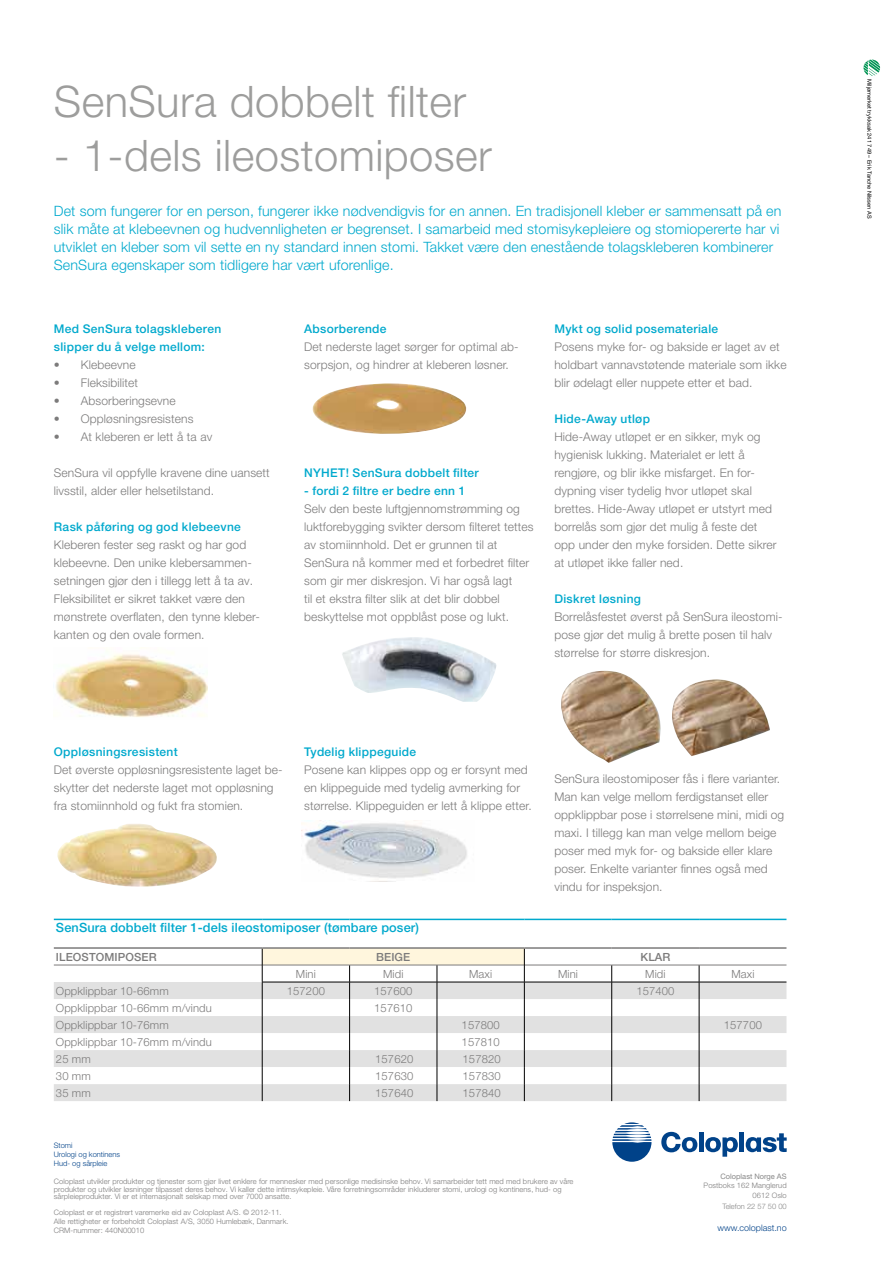
<style>
.page{position:relative;width:893px;height:1263px;background:#fff}
.page>*{position:absolute;margin:0;border:0;box-sizing:border-box;transform-origin:0 0}
.t1{font:300 43.5px "Helvetica Neue LT Pro";letter-spacing:.01em;color:#9d9d9c}
.t2{font:300 14.25px/18px "Helvetica Neue LT Pro";letter-spacing:.01em;color:#00a9cd}
.t3{font:500 12.75px "Helvetica Neue LT Pro";letter-spacing:.01em;color:#00a9cd}
.t4{font:300 12px/18px "Helvetica Neue LT Pro";letter-spacing:.01em;color:#7c7b7b}
.t5{font:500 12px/18px "Helvetica Neue LT Pro";letter-spacing:.025em;color:#00a9cd}
.t6{font:300 11.25px "Helvetica Neue LT Pro";letter-spacing:.01em;color:#7c7b7b}
.t7{font:500 11.25px "Helvetica Neue LT Pro";letter-spacing:.01em;color:#7c7b7b}
.t8{font:300 9px "Helvetica Neue";color:#004289}
.t9{font:300 7.5px/7.5px "Helvetica Neue LT Pro";letter-spacing:.01em;color:#7c7b7b}
.t10{font:300 7.5px/9px "Helvetica Neue";color:#004289}
.t11{font:7.5px "Helvetica Neue";color:#878787}
.t12{font:300 7.5px "Helvetica Neue";color:#878787}
.t13{font:5.7px "Helvetica Neue";color:#000}
</style>
<div class="page">
<svg style="left:661px;top:1132px;width:36px;height:20px"></svg>
<div style="left:699px;top:1132px;width:5px;height:20px;background:#004289"></div>
<div style="left:739px;top:1132px;width:5px;height:20px;background:#004289"></div>
<svg style="left:705px;top:1137px;width:33px;height:20px"></svg>
<svg style="left:746px;top:1133px;width:41px;height:19px"></svg>
<svg style="left:612px;top:1122px;width:39px;height:40px"></svg>
<hr style="left:54px;top:947px;width:208px;height:2px;background:#7c7b7b">
<hr style="left:262px;top:947px;width:88px;height:2px;background:#7c7b7b">
<hr style="left:350px;top:947px;width:87px;height:2px;background:#7c7b7b">
<hr style="left:437px;top:947px;width:87px;height:2px;background:#7c7b7b">
<hr style="left:524px;top:947px;width:88px;height:2px;background:#7c7b7b">
<hr style="left:612px;top:947px;width:87px;height:2px;background:#7c7b7b">
<hr style="left:699px;top:947px;width:87px;height:2px;background:#7c7b7b">
<hr style="left:54px;top:919px;width:208px;height:1px;background:#00a9cd">
<hr style="left:262px;top:919px;width:88px;height:1px;background:#00a9cd">
<hr style="left:350px;top:919px;width:87px;height:1px;background:#00a9cd">
<hr style="left:437px;top:919px;width:87px;height:1px;background:#00a9cd">
<hr style="left:524px;top:919px;width:88px;height:1px;background:#00a9cd">
<hr style="left:612px;top:919px;width:87px;height:1px;background:#00a9cd">
<hr style="left:699px;top:919px;width:87px;height:1px;background:#00a9cd">
<svg style="left:54px;top:949px;width:732px;height:152px"></svg>
<hr style="left:262px;top:982px;width:88px;height:1px;background:#000">
<hr style="left:350px;top:982px;width:87px;height:1px;background:#000">
<hr style="left:437px;top:982px;width:87px;height:1px;background:#000">
<hr style="left:524px;top:982px;width:88px;height:1px;background:#000">
<hr style="left:612px;top:982px;width:87px;height:1px;background:#000">
<hr style="left:699px;top:982px;width:87px;height:1px;background:#000">
<img style="left:56px;top:654px;width:152px;height:63px">
<img style="left:57px;top:824px;width:160px;height:63px">
<img style="left:312px;top:383px;width:155px;height:51px">
<img style="left:342px;top:637px;width:155px;height:65px">
<img style="left:302px;top:822px;width:165px;height:57px">
<img style="left:561px;top:671px;width:100px;height:92px">
<img style="left:672px;top:679px;width:98px;height:77px">
<svg style="left:863px;top:60px;width:17px;height:16px"></svg>
<h1 class="t1" style="left:54px;top:75px;width:414px">SenSura dobbelt filter</h1>
<h1 class="t1" style="left:54px;top:129px;width:440px">- 1-dels ileostomiposer</h1>
<p class="t2" style="left:54px;top:201px;width:729px">Det som fungerer for en person, fungerer ikke nødvendigvis for en annen. En tradisjonell kleber er sammensatt på en slik måte at klebeevnen og hudvennligheten er begrenset. I samarbeid med stomisykepleiere og stomiopererte har vi utviklet en kleber som vil sette en ny standard innen stomi. Takket være den enestående tolagskleberen kombinerer SenSura egenskaper som tidligere har vært uforenlige.</p>
<p class="t5" style="left:54px;top:319px;width:169px">Med SenSura tolagskleberen slipper du å velge mellom:</p>
<p class="t4" style="left:54px;top:355px;width:83px">• Klebeevne</p>
<p class="t4" style="left:54px;top:373px;width:86px">• Fleksibilitet</p>
<p class="t4" style="left:54px;top:391px;width:123px">• Absorberingsevne</p>
<p class="t4" style="left:54px;top:409px;width:141px">• Oppløsningsresistens</p>
<p class="t4" style="left:54px;top:427px;width:160px">• At kleberen er lett å ta av</p>
<p class="t4" style="left:54px;top:463px;width:217px">SenSura vil oppfylle kravene dine uansett livsstil, alder eller helsetilstand.</p>
<p class="t5" style="left:54px;top:517px;width:189px">Rask påføring og god klebeevne</p>
<p class="t4" style="left:54px;top:535px;width:208px">Kleberen fester seg raskt og har god klebeevne. Den unike klebersammen&shy;setningen gjør den i tillegg lett å ta av.<br>Fleksibilitet er sikret takket være den mønstrete overflaten, den tynne kleber&shy;kanten og den ovale formen.</p>
<p class="t5" style="left:304px;top:319px;width:84px">Absorberende</p>
<p class="t4" style="left:304px;top:337px;width:216px">Det nederste laget sørger for optimal ab&shy;sorpsjon, og hindrer at kleberen løsner.</p>
<p class="t5" style="left:304px;top:463px;width:176px">Nyhet! SenSura dobbelt filter</p>
<p class="t5" style="left:304px;top:481px;width:163px">- fordi 2 filtre er bedre enn 1</p>
<p class="t4" style="left:304px;top:499px;width:231px">Selv den beste luftgjennomstrømming og luktforebygging svikter dersom filteret tettes av stomiinnhold. Det er grunnen til at SenSura nå kommer med et forbedret filter som gir mer diskresjon. Vi har også lagt<br>til et ekstra filter slik at det blir dobbel beskyttelse mot oppblåst pose og lukt.</p>
<p class="t5" style="left:554px;top:319px;width:165px">Mykt og solid posemateriale</p>
<p class="t4" style="left:554px;top:337px;width:234px">Posens myke for- og bakside er laget av et holdbart vannavstøtende materiale som ikke blir ødelagt eller nuppete etter et bad.</p>
<p class="t5" style="left:554px;top:409px;width:97px">Hide-Away utløp</p>
<p class="t4" style="left:554px;top:427px;width:224px">Hide-Away utløpet er en sikker, myk og hygienisk lukking. Materialet er lett å rengjøre, og blir ikke misfarget. En for&shy;dypning viser tydelig hvor utløpet skal brettes. Hide-Away utløpet er utstyrt med borrelås som gjør det mulig å feste det opp under den myke forsiden. Dette sikrer at utløpet ikke faller ned.</p>
<p class="t5" style="left:554px;top:589px;width:88px">Diskret løsning</p>
<p class="t4" style="left:554px;top:607px;width:230px">Borrelåsfestet øverst på SenSura ileostomi&shy;pose gjør det mulig å brette posen til halv størrelse for større diskresjon.</p>
<p class="t5" style="left:54px;top:742px;width:125px">Oppløsningsresistent</p>
<p class="t4" style="left:54px;top:760px;width:230px">Det øverste oppløsningsresistente laget be&shy;skytter det nederste laget mot oppløsning fra stomiinnhold og fukt fra stomien.</p>
<p class="t5" style="left:304px;top:742px;width:114px">Tydelig klippeguide</p>
<p class="t4" style="left:304px;top:760px;width:229px">Posene kan klippes opp og er forsynt med en klippeguide med tydelig avmerking for størrelse. Klippeguiden er lett å klippe etter.</p>
<p class="t4" style="left:554px;top:769px;width:231px">SenSura ileostomiposer fås i flere varianter.<br>Man kan velge mellom ferdigstanset eller oppklippbar pose i størrelsene mini, midi og maxi. I tillegg kan man velge mellom beige poser med myk for- og bakside eller klare poser. Enkelte varianter finnes også med vindu for inspeksjon.</p>
<p class="t3" style="left:56px;top:920px;width:365px">SenSura dobbelt filter 1-dels ileostomiposer (tømbare poser)</p>
<p class="t7" style="left:56px;top:950px;width:102px">ILEOSTOMIPOSER</p>
<p class="t7" style="left:376px;top:950px;width:34px">BEIGE</p>
<p class="t7" style="left:641px;top:950px;width:31px">KLAR</p>
<p class="t6" style="left:296px;top:967px;width:21px">Mini</p>
<p class="t6" style="left:383px;top:967px;width:22px">Midi</p>
<p class="t6" style="left:469px;top:967px;width:25px">Maxi</p>
<p class="t6" style="left:558px;top:967px;width:21px">Mini</p>
<p class="t6" style="left:645px;top:967px;width:22px">Midi</p>
<p class="t6" style="left:731px;top:967px;width:25px">Maxi</p>
<p class="t6" style="left:56px;top:984px;width:114px">Oppklippbar 10-66mm</p>
<p class="t6" style="left:287px;top:984px;width:40px">157200</p>
<p class="t6" style="left:374px;top:984px;width:40px">157600</p>
<p class="t6" style="left:636px;top:984px;width:40px">157400</p>
<p class="t6" style="left:56px;top:1001px;width:157px">Oppklippbar 10-66mm m/vindu</p>
<p class="t6" style="left:374px;top:1001px;width:40px">157610</p>
<p class="t6" style="left:56px;top:1018px;width:114px">Oppklippbar 10-76mm</p>
<p class="t6" style="left:462px;top:1018px;width:40px">157800</p>
<p class="t6" style="left:724px;top:1018px;width:40px">157700</p>
<p class="t6" style="left:56px;top:1035px;width:157px">Oppklippbar 10-76mm m/vindu</p>
<p class="t6" style="left:462px;top:1035px;width:40px">157810</p>
<p class="t6" style="left:56px;top:1052px;width:36px">25 mm</p>
<p class="t6" style="left:375px;top:1052px;width:40px">157620</p>
<p class="t6" style="left:463px;top:1052px;width:40px">157820</p>
<p class="t6" style="left:56px;top:1069px;width:36px">30 mm</p>
<p class="t6" style="left:375px;top:1069px;width:40px">157630</p>
<p class="t6" style="left:463px;top:1069px;width:40px">157830</p>
<p class="t6" style="left:56px;top:1086px;width:36px">35 mm</p>
<p class="t6" style="left:375px;top:1086px;width:40px">157640</p>
<p class="t6" style="left:463px;top:1086px;width:40px">157840</p>
<p class="t10" style="left:54px;top:1140px;width:68px">Stomi<br>Urologi og kontinens<br>Hud- og sårpleie</p>
<p class="t9" style="left:54px;top:1178px;width:521px">Coloplast utvikler produkter og tjenester som gjør livet enklere for mennesker med personlige medisinske behov. Vi samarbeider tett med med brukere av våre produkter og utvikler løsninger tilpasset deres behov. Vi kaller dette intimsykepleie. Våre forretningsområder inkluderer stomi, urologi og kontinens, hud- og sårpleieprodukter. Vi er et internasjonalt selskap med over 7000 ansatte.</p>
<p class="t9" style="left:54px;top:1208px;width:236px;line-height:9px">Coloplast er et registrert varemerke eid av Coloplast A/S. © 2012-11.<br>Alle rettigheter er forbeholdt Coloplast A/S, 3050 Humlebæk, Danmark.<br>CRM-nummer: 440N00010</p>
<p class="t11" style="left:720px;top:1172px;width:68px">Coloplast Norge AS</p>
<p class="t9" style="left:703px;top:1180px;width:85px;line-height:10.5px;text-align:right">Postboks 162 Manglerud<br>0612 Oslo</p>
<p class="t12" style="left:722px;top:1202px;width:66px">Telefon 22 57 50 00</p>
<p class="t8" style="left:717px;top:1223px;width:71px">www.coloplast.no</p>
<p class="t13" style="left:873px;top:79px;width:141px;rotate:90deg">Miljømerket trykksak 241 749 – Erik Tanche Nilssen AS</p>
</div>
